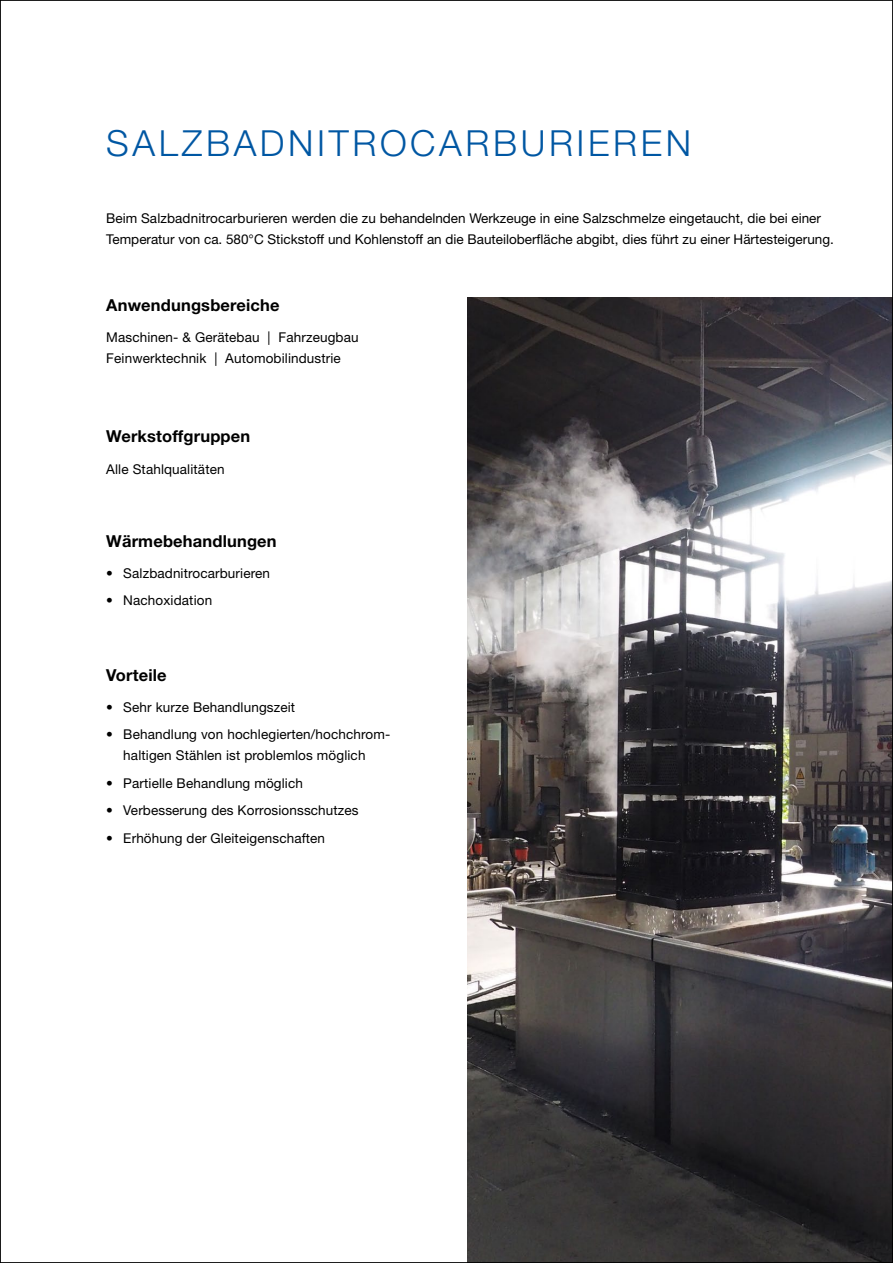
<style>
.page{position:relative;width:893px;height:1263px;background:#fff}
.page>*{position:absolute;margin:0;border:0;box-sizing:border-box;transform-origin:0 0}
.t1{font:300 36px "Helvetica Neue";letter-spacing:.1em;color:#0057a3}
.t2{font:700 16.5px "Helvetica Neue";letter-spacing:.01em;color:#000}
.t3{font:13.5px/21px "Helvetica Neue";letter-spacing:.01em;color:#000}
</style>
<div class="page">
<img style="left:468px;top:298px;width:423px;height:963px">
<h1 class="t1" style="left:106px;top:121px;width:586px">SALZBADNITROCARBURIEREN</h1>
<p class="t3" style="left:106px;top:208px;width:729px">Beim Salzbadnitrocarburieren werden die zu behandelnden Werkzeuge in eine Salzschmelze eingetaucht, die bei einer<br>Temperatur von ca. 580°C Stickstoff und Kohlenstoff an die Bauteiloberfläche abgibt, dies führt zu einer Härtesteigerung.</p>
<p class="t2" style="left:106px;top:294px;width:175px">Anwendungsbereiche</p>
<p class="t3" style="left:106px;top:327px;width:254px">Maschinen- &amp; Gerätebau | Fahrzeugbau<br>Feinwerktechnik | Automobilindustrie</p>
<p class="t2" style="left:106px;top:426px;width:145px">Werkstoffgruppen</p>
<p class="t3" style="left:106px;top:458px;width:120px">Alle Stahlqualitäten</p>
<p class="t2" style="left:106px;top:530px;width:172px">Wärmebehandlungen</p>
<p class="t3" style="left:106px;top:563px;width:165px">• Salzbadnitrocarburieren</p>
<p class="t3" style="left:106px;top:590px;width:107px">• Nachoxidation</p>
<p class="t2" style="left:106px;top:664px;width:62px">Vorteile</p>
<p class="t3" style="left:106px;top:696px;width:190px">• Sehr kurze Behandlungszeit</p>
<p class="t3" style="left:106px;top:724px;width:285px;text-align:center">• Behandlung von hochlegierten/hochchrom&shy;haltigen Stählen ist problemlos möglich</p>
<p class="t3" style="left:106px;top:772px;width:198px">• Partielle Behandlung möglich</p>
<p class="t3" style="left:106px;top:800px;width:254px">• Verbesserung des Korrosionsschutzes</p>
<p class="t3" style="left:106px;top:827px;width:220px">• Erhöhung der Gleiteigenschaften</p>
</div>
